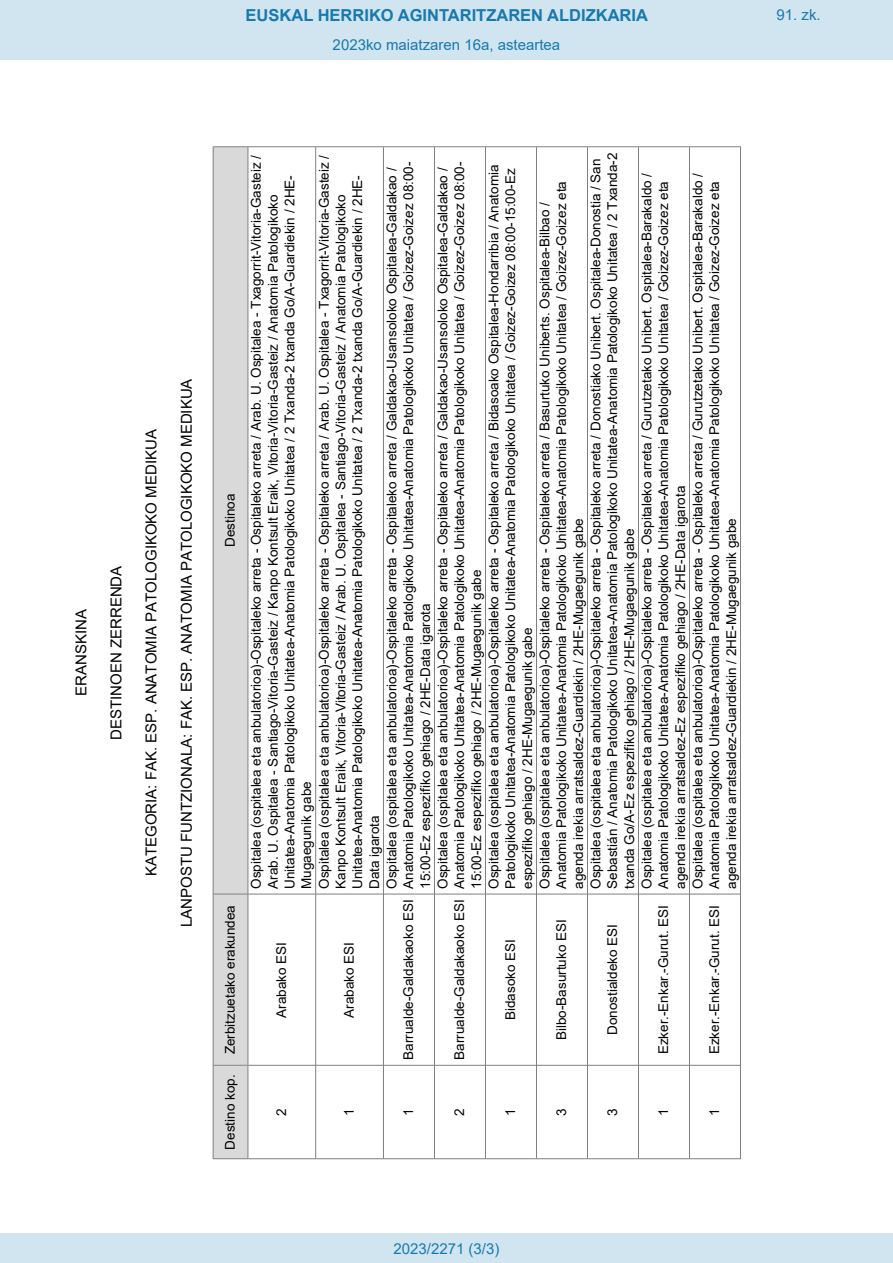
<style>
.page{position:relative;width:893px;height:1263px;background:#fff}
.page>*{position:absolute;margin:0;border:0;box-sizing:border-box;transform-origin:0 0}
.t1{font:700 16.5px "Arial";color:#1879ad}
.t2{font:15px "Arial";color:#000}
.Paginacion_Centro{font:15px "Arial";color:#1879ad}
.t3{font:13.5px/16.8px "Arial";color:#000}
</style>
<div class="page">
<div style="left:213px;top:1066px;width:35px;height:92px;background:#d9d9d9"></div>
<div style="left:213px;top:894px;width:35px;height:171px;background:#d9d9d9"></div>
<div style="left:213px;top:147px;width:35px;height:747px;background:#d9d9d9"></div>
<hr style="left:213px;top:1158px;width:527px;height:1px;background:#808080">
<hr style="left:213px;top:1065px;width:35px;height:1px;background:#808080">
<hr style="left:248px;top:1065px;width:67px;height:1px;background:#808080">
<hr style="left:316px;top:1065px;width:67px;height:1px;background:#808080">
<hr style="left:384px;top:1065px;width:50px;height:1px;background:#808080">
<hr style="left:435px;top:1065px;width:50px;height:1px;background:#808080">
<hr style="left:486px;top:1065px;width:50px;height:1px;background:#808080">
<hr style="left:537px;top:1065px;width:50px;height:1px;background:#808080">
<hr style="left:588px;top:1065px;width:50px;height:1px;background:#808080">
<hr style="left:639px;top:1065px;width:50px;height:1px;background:#808080">
<hr style="left:690px;top:1065px;width:50px;height:1px;background:#808080">
<hr style="left:213px;top:894px;width:35px;height:1px;background:#808080">
<hr style="left:248px;top:894px;width:67px;height:1px;background:#808080">
<hr style="left:316px;top:894px;width:67px;height:1px;background:#808080">
<hr style="left:384px;top:894px;width:50px;height:1px;background:#808080">
<hr style="left:435px;top:894px;width:50px;height:1px;background:#808080">
<hr style="left:486px;top:894px;width:50px;height:1px;background:#808080">
<hr style="left:537px;top:894px;width:50px;height:1px;background:#808080">
<hr style="left:588px;top:894px;width:50px;height:1px;background:#808080">
<hr style="left:639px;top:894px;width:50px;height:1px;background:#808080">
<hr style="left:690px;top:894px;width:50px;height:1px;background:#808080">
<hr style="left:213px;top:146px;width:527px;height:1px;background:#808080">
<hr style="left:213px;top:146px;width:1px;height:1013px;background:#808080">
<hr style="left:248px;top:147px;width:1px;height:1011px;background:#808080">
<hr style="left:315px;top:147px;width:1px;height:1011px;background:#808080">
<hr style="left:383px;top:147px;width:1px;height:1011px;background:#808080">
<hr style="left:434px;top:147px;width:1px;height:1011px;background:#808080">
<hr style="left:485px;top:147px;width:1px;height:1011px;background:#808080">
<hr style="left:536px;top:147px;width:1px;height:1011px;background:#808080">
<hr style="left:587px;top:147px;width:1px;height:1011px;background:#808080">
<hr style="left:638px;top:147px;width:1px;height:1011px;background:#808080">
<hr style="left:689px;top:147px;width:1px;height:1011px;background:#808080">
<hr style="left:740px;top:146px;width:1px;height:1013px;background:#808080">
<div style="left:0;top:0;width:893px;height:60px;background:#d0e5f0"></div>
<div style="left:0;top:1233px;width:893px;height:30px;background:#d0e5f0"></div>
<p class="t1" style="left:246px;top:3px;width:404px">EUSKAL HERRIKO AGINTARITZAREN ALDIZKARIA</p>
<p class="Paginacion_Centro" style="left:776px;top:5px;width:46px">91. zk.</p>
<p class="Paginacion_Centro" style="left:333px;top:35px;width:229px">2023ko maiatzaren 16a, asteartea</p>
<p class="t2" style="left:71px;top:696px;width:88px;rotate:-90deg">ERANSKINA</p>
<p class="t2" style="left:106px;top:740px;width:176px;rotate:-90deg">DESTINOEN ZERRENDA</p>
<p class="t2" style="left:141px;top:876px;width:448px;rotate:-90deg">KATEGORIA: FAK. ESP. ANATOMIA PATOLOGIKOKO MEDIKUA</p>
<p class="t2" style="left:176px;top:927px;width:550px;rotate:-90deg">LANPOSTU FUNTZIONALA: FAK. ESP. ANATOMIA PATOLOGIKOKO MEDIKUA</p>
<p class="t3" style="left:222px;top:547px;width:55px;rotate:-90deg">Destinoa</p>
<p class="t3" style="left:222px;top:1054px;width:151px;rotate:-90deg">Zerbitzuetako erakundea</p>
<p class="t3" style="left:222px;top:1149px;width:77px;rotate:-90deg">Destino kop.</p>
<p class="t3" style="left:587px;top:889px;width:738px;rotate:-90deg">Ospitalea (ospitalea eta anbulatorioa)-Ospitaleko arreta - Ospitaleko arreta / Donostiako Unibert. Ospitalea-Donostia / San<br>Sebastián / Anatomia Patologikoko Unitatea-Anatomia Patologikoko Unitatea-Anatomia Patologikoko Unitatea / 2 Txanda-2 txanda Go/A-Ez espezifiko gehiago / 2HE-Mugaegunik gabe</p>
<p class="t3" style="left:248px;top:889px;width:735px;rotate:-90deg">Ospitalea (ospitalea eta anbulatorioa)-Ospitaleko arreta - Ospitaleko arreta / Arab. U. Ospitalea - Txagorrit-Vitoria-Gasteiz / Arab. U. Ospitalea - Santiago-Vitoria-Gasteiz / Kanpo Kontsult Eraik, Vitoria-Vitoria-Gasteiz / Anatomia Patologikoko Unitatea-Anatomia Patologikoko Unitatea-Anatomia Patologikoko Unitatea / 2 Txanda-2 txanda Go/A-Guardiekin / 2HE-Mugaegunik gabe</p>
<p class="t3" style="left:315px;top:889px;width:735px;rotate:-90deg">Ospitalea (ospitalea eta anbulatorioa)-Ospitaleko arreta - Ospitaleko arreta / Arab. U. Ospitalea - Txagorrit-Vitoria-Gasteiz / Kanpo Kontsult Eraik, Vitoria-Vitoria-Gasteiz / Arab. U. Ospitalea - Santiago-Vitoria-Gasteiz / Anatomia Patologikoko Unitatea-Anatomia Patologikoko Unitatea-Anatomia Patologikoko Unitatea / 2 Txanda-2 txanda Go/A-Guardiekin / 2HE-Data igarota</p>
<p class="t3" style="left:383px;top:889px;width:729px;rotate:-90deg">Ospitalea (ospitalea eta anbulatorioa)-Ospitaleko arreta - Ospitaleko arreta / Galdakao-Usansoloko Ospitalea-Galdakao /<br>Anatomia Patologikoko Unitatea-Anatomia Patologikoko Unitatea-Anatomia Patologikoko Unitatea / Goizez-Goizez 08:00-<br>15:00-Ez espezifiko gehiago / 2HE-Data igarota</p>
<p class="t3" style="left:434px;top:889px;width:729px;rotate:-90deg">Ospitalea (ospitalea eta anbulatorioa)-Ospitaleko arreta - Ospitaleko arreta / Galdakao-Usansoloko Ospitalea-Galdakao /<br>Anatomia Patologikoko Unitatea-Anatomia Patologikoko Unitatea-Anatomia Patologikoko Unitatea / Goizez-Goizez 08:00-<br>15:00-Ez espezifiko gehiago / 2HE-Mugaegunik gabe</p>
<p class="t3" style="left:485px;top:889px;width:726px;rotate:-90deg">Ospitalea (ospitalea eta anbulatorioa)-Ospitaleko arreta - Ospitaleko arreta / Bidasoako Ospitalea-Hondarribia / Anatomia<br>Patologikoko Unitatea-Anatomia Patologikoko Unitatea-Anatomia Patologikoko Unitatea / Goizez-Goizez 08:00-15:00-Ez espezifiko gehiago / 2HE-Mugaegunik gabe</p>
<p class="t3" style="left:638px;top:889px;width:717px;rotate:-90deg">Ospitalea (ospitalea eta anbulatorioa)-Ospitaleko arreta - Ospitaleko arreta / Gurutzetako Unibert. Ospitalea-Barakaldo /<br>Anatomia Patologikoko Unitatea-Anatomia Patologikoko Unitatea-Anatomia Patologikoko Unitatea / Goizez-Goizez eta agenda irekia arratsaldez-Ez espezifiko gehiago / 2HE-Data igarota</p>
<p class="t3" style="left:689px;top:889px;width:717px;rotate:-90deg">Ospitalea (ospitalea eta anbulatorioa)-Ospitaleko arreta - Ospitaleko arreta / Gurutzetako Unibert. Ospitalea-Barakaldo /<br>Anatomia Patologikoko Unitatea-Anatomia Patologikoko Unitatea-Anatomia Patologikoko Unitatea / Goizez-Goizez eta agenda irekia arratsaldez-Guardiekin / 2HE-Mugaegunik gabe</p>
<p class="t3" style="left:536px;top:889px;width:709px;rotate:-90deg">Ospitalea (ospitalea eta anbulatorioa)-Ospitaleko arreta - Ospitaleko arreta / Basurtuko Uniberts. Ospitalea-Bilbao /<br>Anatomia Patologikoko Unitatea-Anatomia Patologikoko Unitatea-Anatomia Patologikoko Unitatea / Goizez-Goizez eta agenda irekia arratsaldez-Guardiekin / 2HE-Mugaegunik gabe</p>
<p class="t3" style="left:273px;top:1017px;width:77px;rotate:-90deg">Arabako ESI</p>
<p class="t3" style="left:273px;top:1116px;width:9px;rotate:-90deg">2</p>
<p class="t3" style="left:341px;top:1017px;width:77px;rotate:-90deg">Arabako ESI</p>
<p class="t3" style="left:341px;top:1116px;width:9px;rotate:-90deg">1</p>
<p class="t3" style="left:400px;top:1060px;width:162px;rotate:-90deg">Barrualde-Galdakaoko ESI</p>
<p class="t3" style="left:400px;top:1116px;width:9px;rotate:-90deg">1</p>
<p class="t3" style="left:451px;top:1060px;width:162px;rotate:-90deg">Barrualde-Galdakaoko ESI</p>
<p class="t3" style="left:451px;top:1116px;width:9px;rotate:-90deg">2</p>
<p class="t3" style="left:502px;top:1020px;width:83px;rotate:-90deg">Bidasoko ESI</p>
<p class="t3" style="left:502px;top:1116px;width:9px;rotate:-90deg">1</p>
<p class="t3" style="left:553px;top:1040px;width:122px;rotate:-90deg">Bilbo-Basurtuko ESI</p>
<p class="t3" style="left:553px;top:1116px;width:9px;rotate:-90deg">3</p>
<p class="t3" style="left:604px;top:1035px;width:113px;rotate:-90deg">Donostialdeko ESI</p>
<p class="t3" style="left:604px;top:1116px;width:9px;rotate:-90deg">3</p>
<p class="t3" style="left:655px;top:1054px;width:151px;rotate:-90deg">Ezker.-Enkar.-Gurut. ESI</p>
<p class="t3" style="left:655px;top:1116px;width:9px;rotate:-90deg">1</p>
<p class="t3" style="left:706px;top:1054px;width:151px;rotate:-90deg">Ezker.-Enkar.-Gurut. ESI</p>
<p class="t3" style="left:706px;top:1116px;width:9px;rotate:-90deg">1</p>
<p class="Paginacion_Centro" style="left:393px;top:1238px;width:107px">2023/2271 (3/3)</p>
</div>
